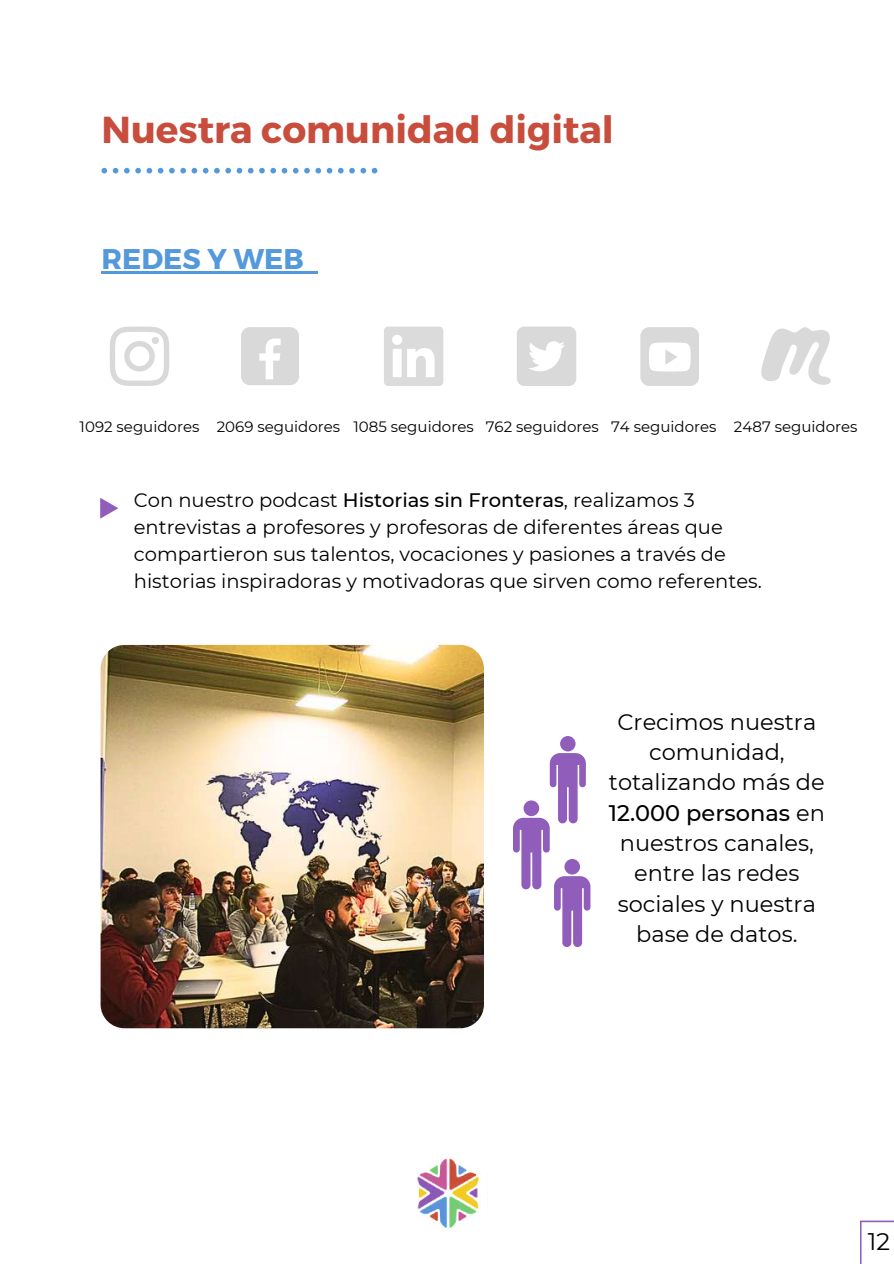
<style>
.page{position:relative;width:894px;height:1264px;background:#fff}
.page>*{position:absolute;margin:0;border:0;box-sizing:border-box;transform-origin:0 0}
.t1{font:700 37.5px "Montserrat";color:#c84d3c}
.t2{font:700 28.5px "Montserrat";color:#5399db}
.t3{font:24px "Montserrat";color:#000}
.t4{font:22.5px/30.3px "Montserrat";color:#000;text-align:center}
.t5{font:19.5px/27px "Montserrat";color:#000}
.t6{font:15px "Montserrat";color:#000}
.s1{font-weight:500}
</style>
<div class="page">
<img style="left:417px;top:1158px;width:62px;height:72px">
<div style="left:241px;top:327px;width:58px;height:58px;background:#d9d9d9;border-radius:9px"></div>
<svg style="left:259px;top:338px;width:21px;height:41px"></svg>
<svg style="left:860px;top:1220px;width:33px;height:43px"></svg>
<svg style="left:110px;top:326px;width:59px;height:60px"></svg>
<div style="left:152px;top:337px;width:7px;height:7px;background:#d9d9d9;border-radius:50%"></div>
<svg style="left:100px;top:498px;width:18px;height:20px"></svg>
<div style="left:384px;top:326px;width:59px;height:60px;background:#dbdbdb;border-radius:4px"></div>
<svg style="left:392px;top:335px;width:42px;height:42px"></svg>
<div style="left:516px;top:326px;width:60px;height:60px;background:#d9d9d9;border-radius:7px"></div>
<svg style="left:529px;top:341px;width:36px;height:30px"></svg>
<div style="left:640px;top:327px;width:58px;height:58px;background:#d9d9d9;border-radius:9px"></div>
<svg style="left:649px;top:342px;width:41px;height:29px"></svg>
<svg style="left:761px;top:327px;width:69px;height:58px"></svg>
<div style="left:560px;top:736px;width:15px;height:15px;background:#905dbb;border-radius:50%"></div>
<svg style="left:513px;top:753px;width:77px;height:193px"></svg>
<img style="left:101px;top:645px;width:383px;height:383px;border-radius:24px">
<hr style="left:101px;top:271px;width:203px;height:3px;background:#5399db">
<svg style="left:304px;top:271px;width:13px;height:3px"></svg>
<svg style="left:101px;top:168px;width:276px;height:5px"></svg>
<h1 class="t1" style="left:101px;top:105px;width:514px">Nuestra comunidad digital</h1>
<h2 class="t2" style="left:101px;top:240px;width:204px">REDES Y WEB</h2>
<p class="t6" style="left:80px;top:417px;width:638px">1092 seguidores 2069 seguidores 1085 seguidores 762 seguidores 74 seguidores</p>
<p class="t6" style="left:733px;top:417px;width:125px">2487 seguidores</p>
<p class="t5" style="left:134px;top:487px;width:629px">Con nuestro podcast <span class="s1">Historias sin Fronteras</span>, realizamos 3 entrevistas a profesores y profesoras de diferentes áreas que compartieron sus talentos, vocaciones y pasiones a través de historias inspiradoras y motivadoras que sirven como referentes.</p>
<p class="t4" style="left:608px;top:706px;width:217px">Crecimos nuestra comunidad, totalizando más de<br><span class="s1">12.000 personas</span> en nuestros canales, entre las redes sociales y nuestra base de datos.</p>
<p class="t3" style="left:867px;top:1226px;width:24px">12</p>
</div>
